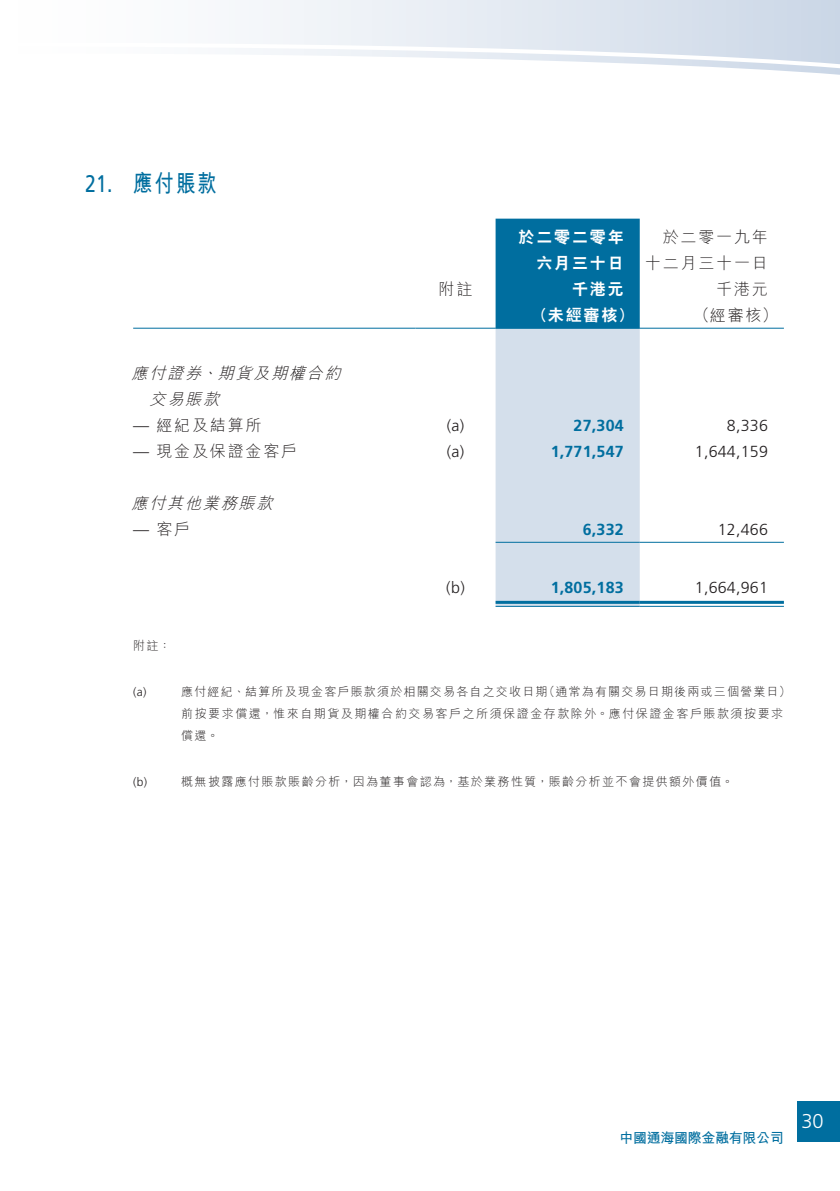
<style>
.page{position:relative;width:840px;height:1191px;background:#fff}
.page>*{position:absolute;margin:0;border:0;box-sizing:border-box;transform-origin:0 0}
._03_H1{font:700 24px "M Hei HK";color:#006e9f;scale:.8 1}
._03_H1-2{font:24px "Frutiger LT Std";color:#006e9f;scale:.8 1}
.t1{font:300 20px "Frutiger LT Std";color:#fff}
._01_Body_Text{font:300 16px "Frutiger LT Std";letter-spacing:.015em;color:#231f20}
._01_Body_Text-2{font:700 16px "Frutiger LT Std";letter-spacing:.015em;color:#006e9f}
._15_Table_Stub{font:italic 300 16px/26px "M Hei HK";color:#231f20}
._01_Body_Text-3{font:300 16px/26px "M Hei HK";letter-spacing:.115em;color:#231f20;text-align:right}
._01_Body_Text-4{font:800 16px/26px "C Hei 2 HK";letter-spacing:.115em;color:#fff;text-align:right}
._15_Table_Stub-2{font:300 16px "M Hei HK";letter-spacing:.115em;color:#231f20}
.t2{font:700 14px "M Hei HK";letter-spacing:-.025em;color:#006e9f}
._22____IN2__Note{font:300 12px/22px "M Hei HK";letter-spacing:.115em;color:#231f20}
._22____IN2__Note-2{font:300 12px "Frutiger LT Std";color:#231f20}
._26___P2__Note{font:300 12px "M Hei HK";color:#231f20}
.s1{font-family:"Frutiger LT Std"}
</style>
<div class="page">
<div style="left:0;top:0;width:839px;height:78px;background:linear-gradient(to right,#fff,#cdd9e8)"></div>
<svg style="left:0;top:43px;width:839px;height:35px"></svg>
<div style="left:796px;top:1101px;width:43px;height:40px;background:#006e9f"></div>
<div style="left:495px;top:219px;width:144px;height:109px;background:#006e9f"></div>
<svg style="left:495px;top:329px;width:144px;height:277px;background:#d5dfeb"></svg>
<hr style="left:133px;top:328px;width:282px;height:1px;background:#006e9f">
<hr style="left:415px;top:328px;width:80px;height:1px;background:#006e9f">
<hr style="left:495px;top:328px;width:144px;height:1px;background:#006e9f">
<hr style="left:639px;top:328px;width:144px;height:1px;background:#006e9f">
<hr style="left:495px;top:542px;width:144px;height:1px;background:#006e9f">
<hr style="left:639px;top:542px;width:144px;height:1px;background:#006e9f">
<hr style="left:495px;top:601px;width:144px;height:3px;background:#006e9f">
<hr style="left:495px;top:606px;width:144px;height:1px;background:#006e9f">
<hr style="left:639px;top:601px;width:144px;height:3px;background:#006e9f">
<hr style="left:639px;top:606px;width:144px;height:1px;background:#006e9f">
<p class="_03_H1-2" style="left:85px;top:169px;width:36px">21.</p>
<p class="_03_H1" style="left:133px;top:165px;width:106px">應付賬款</p>
<p class="_15_Table_Stub" style="left:149px;top:359px;width:77px;text-indent:-18px">應付證券交易賬款</p>
<p class="_15_Table_Stub" style="left:217px;top:359px;width:130px">期貨及期權合約</p>
<p class="_15_Table_Stub" style="left:201px;top:359px;width:23px">、</p>
<p class="_15_Table_Stub-2" style="left:133px;top:413px;width:130px"><span class="s1">—</span> 經紀及結算所</p>
<p class="_15_Table_Stub-2" style="left:133px;top:439px;width:165px"><span class="s1">—</span> 現金及保證金客戶</p>
<p class="_15_Table_Stub" style="left:131px;top:489px;width:148px">應付其他業務賬款</p>
<p class="_15_Table_Stub-2" style="left:133px;top:517px;width:58px"><span class="s1">—</span> 客戶</p>
<p class="_26___P2__Note" style="left:133px;top:637px;width:39px">附註：</p>
<p class="_01_Body_Text-3" style="left:438px;top:275px;width:35px">附註</p>
<p class="_01_Body_Text-4" style="left:518px;top:224px;width:107px">於二零二零年六月三十日</p>
<p class="_01_Body_Text-3" style="left:644px;top:223px;width:124px">於二零一九年十二月三十一日</p>
<p class="_01_Body_Text-3" style="left:715px;top:275px;width:53px">千港元</p>
<p class="_01_Body_Text-4" style="left:571px;top:276px;width:53px">千港元</p>
<p class="_01_Body_Text-4" style="left:531px;top:302px;width:103px">（未經審核）</p>
<p class="_01_Body_Text-3" style="left:693px;top:301px;width:86px">（經審核(</p>
<p class="_01_Body_Text" style="left:446px;top:416px;width:19px">(a(</p>
<p class="_01_Body_Text-2" style="left:573px;top:416px;width:52px">27,304</p>
<p class="_01_Body_Text" style="left:726px;top:416px;width:42px">8,336</p>
<p class="_01_Body_Text" style="left:446px;top:442px;width:19px">(a(</p>
<p class="_01_Body_Text-2" style="left:550px;top:442px;width:74px">1,771,547</p>
<p class="_01_Body_Text" style="left:694px;top:442px;width:74px">1,644,159</p>
<p class="_01_Body_Text-2" style="left:582px;top:520px;width:42px">6,332</p>
<p class="_01_Body_Text" style="left:717px;top:520px;width:52px">12,466</p>
<p class="_01_Body_Text" style="left:446px;top:578px;width:20px">(b(</p>
<p class="_01_Body_Text-2" style="left:550px;top:578px;width:74px">1,805,183</p>
<p class="_01_Body_Text" style="left:694px;top:578px;width:74px">1,664,961</p>
<p class="_22____IN2__Note-2" style="left:133px;top:685px;width:15px">a( )</p>
<p class="_22____IN2__Note-2" style="left:133px;top:775px;width:15px">b( )</p>
<p class="_22____IN2__Note" style="left:181px;top:680px;width:367px">應付經紀、結算所及現金客戶賬款須於相關交易各自之交收日期</p>
<p class="_22____IN2__Note" style="left:543px;top:680px;width:249px">（通常為有關交易日期後兩或三個營業日(</p>
<p class="_22____IN2__Note" style="left:181px;top:702px;width:603px">前按要求償還，惟來自期貨及期權合約交易客戶之所須保證金存款除外。應付保證金客戶賬款須按要求償還。</p>
<p class="_22____IN2__Note" style="left:181px;top:770px;width:553px">概無披露應付賬款賬齡分析，因為董事會認為，基於業務性質，賬齡分析並不會提供額外價值。</p>
<p class="t2" style="left:619px;top:1127px;width:166px">中國通海國際金融有限公司</p>
<h2 class="t1" style="left:800px;top:1109px;width:24px">30</h2>
</div>
